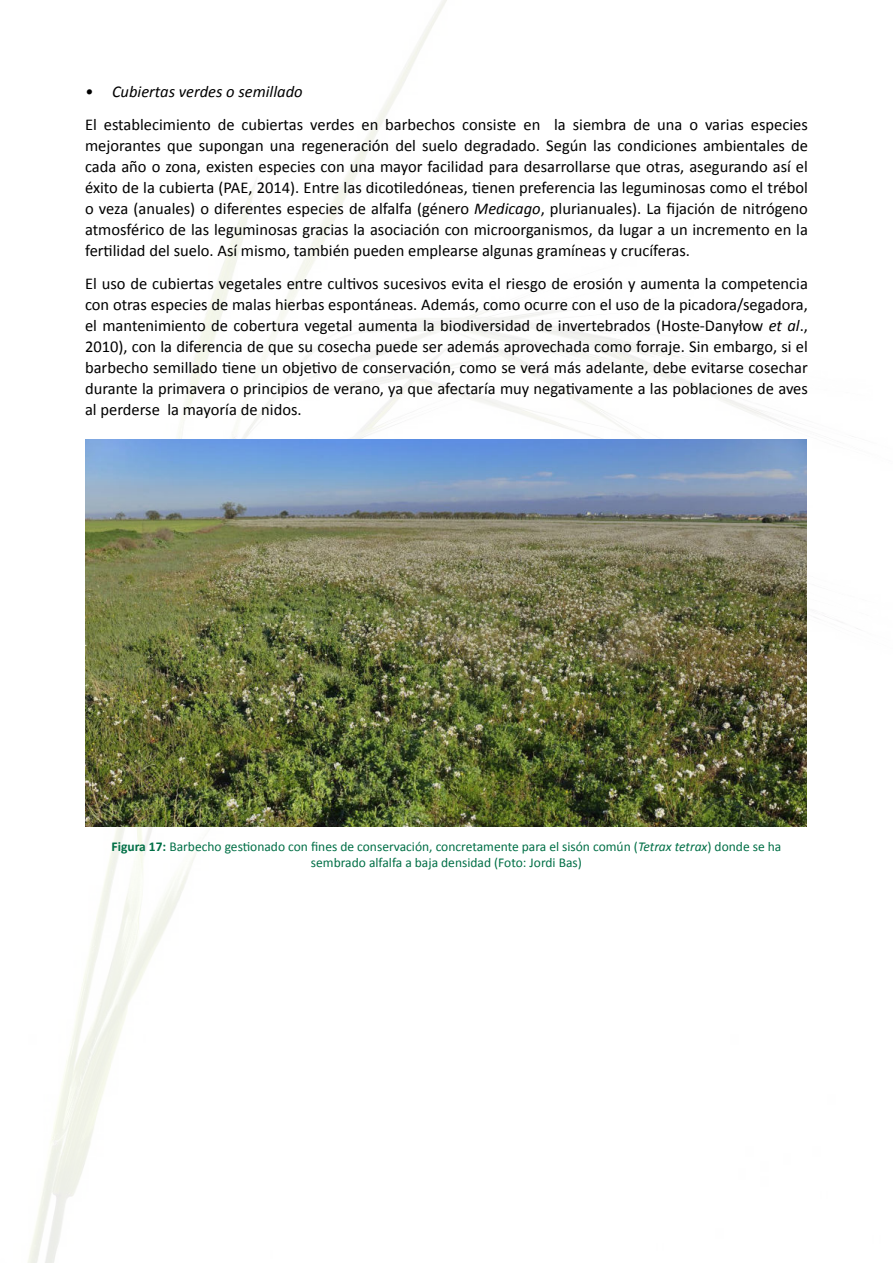
<style>
.page{position:relative;width:893px;height:1263px;background:#fff}
.page>*{position:absolute;margin:0;border:0;box-sizing:border-box;transform-origin:0 0}
.t1{font:16.5px/21px "Calibri";color:#000;text-align:justify}
.t2{font:italic 16.5px "Calibri";color:#000}
.t3{font:13.5px/16.5px "Calibri";color:#006f46;text-align:center}
.s1{font-style:italic}
.s2{font-weight:700}
</style>
<div class="page">
<img style="left:28px;top:0;width:830px;height:1263px">
<svg style="left:28px;top:0;width:128px;height:181px"></svg>
<img style="left:85px;top:439px;width:721px;height:387px">
<p class="t2" style="left:85px;top:86px;width:219px">• Cubiertas verdes o semillado</p>
<p class="t1" style="left:85px;top:114px;width:724px">El establecimiento de cubiertas verdes en barbechos consiste en la siembra de una o varias especies mejorantes que supongan una regeneración del suelo degradado. Según las condiciones ambientales de cada año o zona, existen especies con una mayor facilidad para desarrollarse que otras, asegurando así el éxito de la cubierta (PAE, 2014). Entre las dicotiledóneas, tienen preferencia las leguminosas como el trébol o veza (anuales) o diferentes especies de alfalfa (género <span class="s1">Medicago</span>, plurianuales). La fijación de nitrógeno atmosférico de las leguminosas gracias la asociación con microorganismos, da lugar a un incremento en la fertilidad del suelo. Así mismo, también pueden emplearse algunas gramíneas y crucíferas.</p>
<p class="t1" style="left:85px;top:273px;width:724px">El uso de cubiertas vegetales entre cultivos sucesivos evita el riesgo de erosión y aumenta la competencia con otras especies de malas hierbas espontáneas. Además, como ocurre con el uso de la picadora/segadora, el mantenimiento de cobertura vegetal aumenta la biodiversidad de invertebrados (Hoste-Danyłow <span class="s1">et al</span>., 2010), con la diferencia de que su cosecha puede ser además aprovechada como forraje. Sin embargo, si el barbecho semillado tiene un objetivo de conservación, como se verá más adelante, debe evitarse cosechar durante la primavera o principios de verano, ya que afectaría muy negativamente a las poblaciones de aves al perderse la mayoría de nidos.</p>
<p class="t3" style="left:112px;top:837px;width:671px"><span class="s2">Figura 17:</span> Barbecho gestionado con fines de conservación, concretamente para el sisón común (<span class="s1">Tetrax tetrax</span>) donde se ha sembrado alfalfa a baja densidad (Foto: Jordi Bas)</p>
</div>
